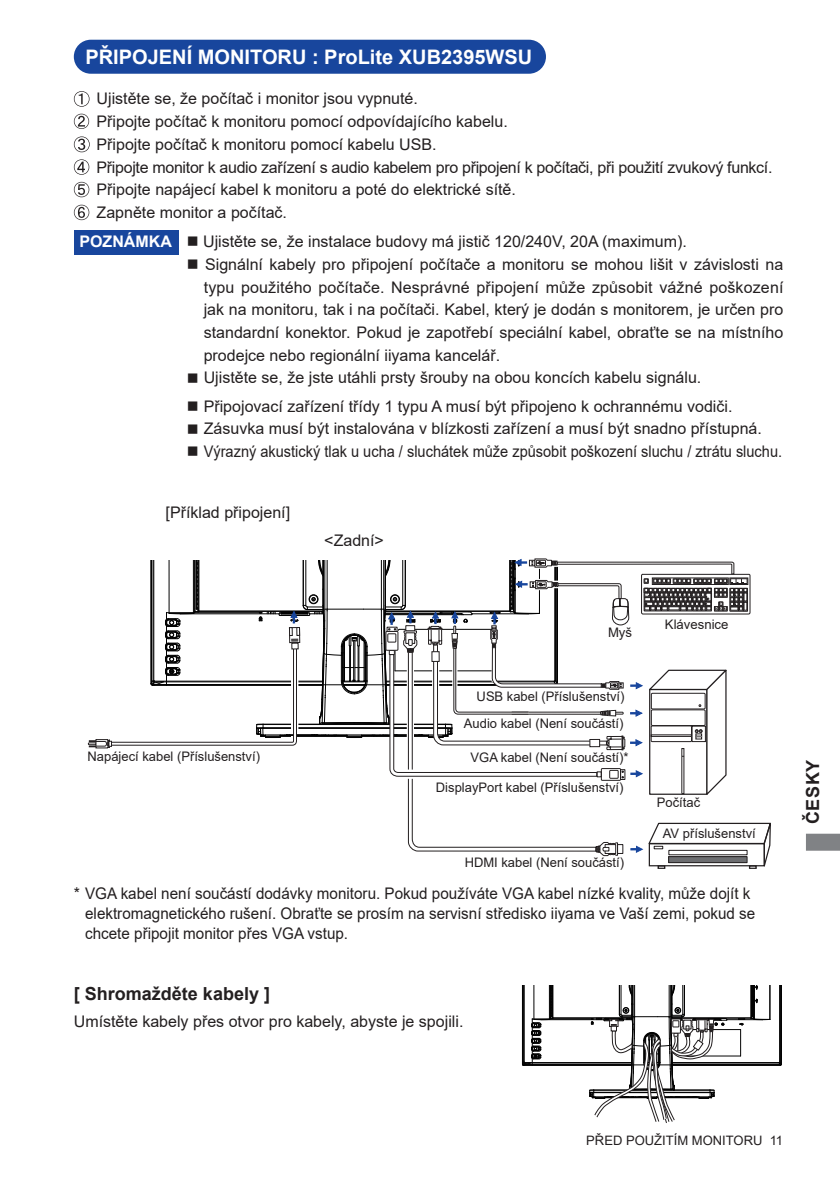
<style>
.page{position:relative;width:840px;height:1191px;background:#fff}
.page>*{position:absolute;margin:0;border:0;box-sizing:border-box;transform-origin:0 0}
.t1{font:700 20px "Arial";color:#fff}
.t2{font:700 18px "Arial";color:#231f20}
.t3{font:16px/22.6px "Arial";color:#231f20}
.t4{font:16px "Arial";color:#231f20;scale:.91 1}
.t5{font:700 16px "Arial";color:#fff}
.t6{font:13.2px "Arial";color:#231f20}
.t7{font:13px "Arial";color:#231f20}
</style>
<div class="page">
<svg style="left:806px;top:833px;width:33px;height:17px"></svg>
<div style="left:75px;top:41px;width:469px;height:32px;background:#18469d;border-radius:16px"></div>
<div style="left:74px;top:40px;width:471px;height:34px;border:2px solid #18469d;border-radius:16px"></div>
<svg style="left:74px;top:91px;width:15px;height:16px"></svg>
<svg style="left:74px;top:114px;width:15px;height:15px"></svg>
<svg style="left:74px;top:136px;width:15px;height:16px"></svg>
<svg style="left:74px;top:159px;width:15px;height:16px"></svg>
<svg style="left:74px;top:182px;width:15px;height:15px"></svg>
<svg style="left:74px;top:205px;width:15px;height:15px"></svg>
<div style="left:74px;top:229px;width:104px;height:25px;background:#18469d"></div>
<svg style="left:87px;top:558px;width:684px;height:311px"></svg>
<hr style="left:524px;top:1062px;width:107px;height:1px;background:#030303">
<hr style="left:671px;top:1062px;width:107px;height:1px;background:#030303">
<hr style="left:677px;top:1055px;width:63px;height:1px;background:#030303">
<hr style="left:680px;top:1029px;width:60px;height:1px;background:#030303">
<hr style="left:726px;top:1019px;width:36px;height:1px;background:#030303">
<hr style="left:540px;top:1019px;width:63px;height:1px;background:#030303">
<hr style="left:671px;top:1064px;width:109px;height:1px;background:#030303">
<hr style="left:523px;top:1064px;width:108px;height:1px;background:#030303">
<hr style="left:552px;top:1017px;width:79px;height:1px;background:#030303">
<hr style="left:671px;top:1017px;width:79px;height:1px;background:#030303">
<hr style="left:779px;top:985px;width:1px;height:77px;background:#030303">
<hr style="left:778px;top:985px;width:1px;height:77px;background:#030303">
<hr style="left:780px;top:985px;width:1px;height:79px;background:#030303">
<svg style="left:737px;top:985px;width:33px;height:71px"></svg>
<svg style="left:521px;top:985px;width:32px;height:81px"></svg>
<hr style="left:532px;top:1018px;width:59px;height:1px;background:#030303">
<hr style="left:531px;top:1019px;width:1px;height:46px;background:#030303">
<svg style="left:588px;top:985px;width:139px;height:138px"></svg>
<p class="t1" style="left:85px;top:43px;width:448px">PŘIPOJENÍ MONITORU : ProLite XUB2395WSU</p>
<p class="t3" style="left:96px;top:87px;width:677px">Ujistěte se, že počítač i monitor jsou vypnuté.<br>Připojte počítač k monitoru pomocí odpovídajícího kabelu.<br>Připojte počítač k monitoru pomocí kabelu USB.<br>Připojte monitor k audio zařízení s audio kabelem pro připojení k počítači, při použití zvukový funkcí.<br>Připojte napájecí kabel k monitoru a poté do elektrické sítě.<br>Zapněte monitor a počítač.</p>
<p class="t5" style="left:79px;top:230px;width:94px">POZNÁMKA</p>
<p class="t3" style="left:187px;top:230px;width:501px">■ Ujistěte se, že instalace budovy má jistič 120/240V, 20A (maximum).</p>
<p class="t3" style="left:204px;top:253px;width:581px;text-align:justify;text-indent:-17px">■ Signální kabely pro připojení počítače a monitoru se mohou lišit v závislosti na typu použitého počítače. Nesprávné připojení může způsobit vážné poškození jak na monitoru, tak i na počítači. Kabel, který je dodán s monitorem, je určen pro standardní konektor. Pokud je zapotřebí speciální kabel, obraťte se na místního prodejce nebo regionální iiyama kancelář.</p>
<p class="t3" style="left:187px;top:366px;width:516px">■ Ujistěte se, že jste utáhli prsty šrouby na obou koncích kabelu signálu.</p>
<p class="t3" style="left:187px;top:394px;width:547px">■ Připojovací zařízení třídy 1 typu A musí být připojeno k ochrannému vodiči.</p>
<p class="t3" style="left:187px;top:417px;width:576px">■ Zásuvka musí být instalována v blízkosti zařízení a musí být snadno přístupná.</p>
<p class="t4" style="left:187px;top:440px;width:655px">■ Výrazný akustický tlak u ucha / sluchátek může způsobit poškození sluchu / ztrátu sluchu.</p>
<p class="t3" style="left:165px;top:501px;width:126px">[Příklad připojení]</p>
<p class="t3" style="left:324px;top:529px;width:61px">&lt;Zadní&gt;</p>
<p class="t6" style="left:607px;top:623px;width:26px">Myš</p>
<p class="t6" style="left:476px;top:687px;width:149px">USB kabel (Příslušenství)</p>
<p class="t6" style="left:463px;top:714px;width:161px">Audio kabel (Není součástí)</p>
<p class="t6" style="left:87px;top:747px;width:174px">Napájecí kabel (Příslušenství)</p>
<p class="t6" style="left:470px;top:748px;width:159px">VGA kabel (Není součástí)*</p>
<p class="t6" style="left:435px;top:778px;width:189px">DisplayPort kabel (Příslušenství)</p>
<p class="t6" style="left:464px;top:853px;width:161px">HDMI kabel (Není součástí)</p>
<p class="t6" style="left:664px;top:615px;width:65px">Klávesnice</p>
<p class="t6" style="left:656px;top:793px;width:45px">Počítač</p>
<p class="t6" style="left:662px;top:824px;width:94px">AV příslušenství</p>
<p class="t3" style="left:85px;top:883px;width:671px;line-height:19.8px;text-indent:-11px">* VGA kabel není součástí dodávky monitoru. Pokud používáte VGA kabel nízké kvality, může dojít k elektromagnetického rušení. Obraťte se prosím na servisní středisko iiyama ve Vaší zemi, pokud se chcete připojit monitor přes VGA vstup.</p>
<p class="t2" style="left:74px;top:981px;width:198px">[ Shromažděte kabely ]</p>
<p class="t3" style="left:74px;top:1010px;width:391px">Umístěte kabely přes otvor pro kabely, abyste je spojili.</p>
<p class="t2" style="left:799px;top:824px;width:66px;rotate:-90deg">ČESKY</p>
<p class="t7" style="left:586px;top:1131px;width:198px">PŘED POUŽITÍM MONITORU 11</p>
</div>
